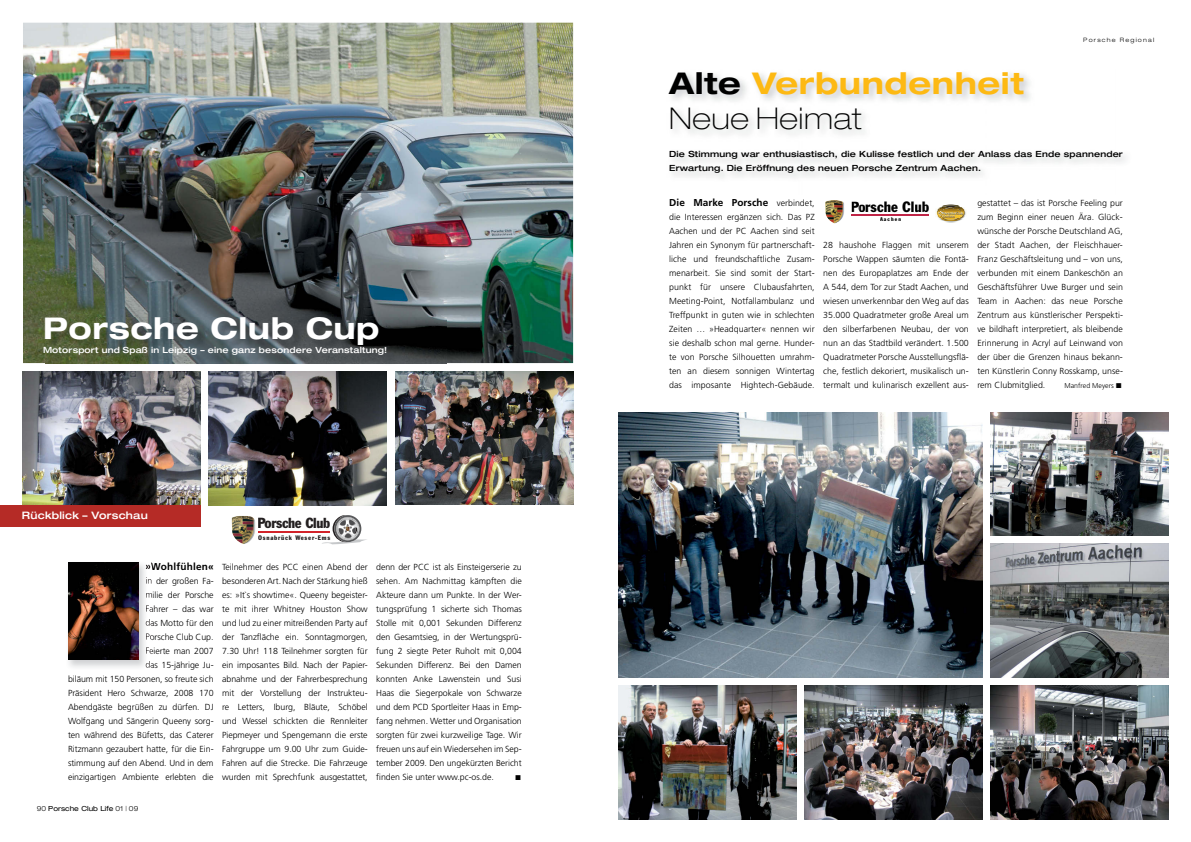
<style>
.page{position:relative;width:1191px;height:842px;background:#fff}
.page>*{position:absolute;margin:0;border:0;box-sizing:border-box;transform-origin:0 0}
.t1{font:700 expanded 30px/35px "Helvetica Neue";letter-spacing:.02em;color:#fdb913}
.t2{font:700 expanded 30px "Helvetica Neue";letter-spacing:.02em;color:#fff}
.t3{font:condensed 14.7px "Franklin Gothic";letter-spacing:.005em;color:#000}
.t4{font:condensed 14.4px "Franklin Gothic BT";letter-spacing:-.03em;color:#231f20}
.t5{font:500 expanded 10.3px "Helvetica Neue";letter-spacing:.02em;color:#fff}
.t6{font:700 10px "Frutiger LT";letter-spacing:.01em;color:#000}
.t7{font:300 8.8px/14px "Frutiger LT";letter-spacing:-.005em;color:#000;text-align:justify}
.t8{font:500 expanded 8.5px/14px "Helvetica Neue";letter-spacing:.02em;color:#000}
.t9{font:500 expanded 8.5px "Helvetica Neue";letter-spacing:.02em;color:#fff}
.t10{font:expanded 7px "Helvetica Neue";letter-spacing:.005em;color:#000}
.t11{font:300 7px "Frutiger LT";letter-spacing:.005em;color:#000}
.t12{font:7px "Zapf Dingbats ITC";color:#000}
.t13{font:condensed 6.5px "Franklin Gothic BT";letter-spacing:.11em;color:#231f20}
.t14{font:300 expanded 6px "Helvetica Neue";letter-spacing:.2em;color:#000}
.t15{font:condensed 5.3px "Franklin Gothic";color:#000}
.s1{font-weight:300}
.s2{color:#000}
.s3{font-weight:100;color:#000}
.s4{font-weight:300;font-size:8.8px}
</style>
<div class="page">
<img style="left:23px;top:23px;width:550px;height:340px">
<img style="left:45px;top:318px;width:401px;height:61px">
<svg style="left:322px;top:515px;width:45px;height:29px"></svg>
<img style="left:232px;top:516px;width:24px;height:28px">
<hr style="left:258px;top:531px;width:71px;height:2px;background:#d2232a">
<img style="left:23px;top:372px;width:177px;height:133px">
<img style="left:209px;top:372px;width:177px;height:133px">
<img style="left:395px;top:372px;width:178px;height:133px">
<img style="left:69px;top:562px;width:77px;height:106px">
<svg style="left:146px;top:562px;width:6px;height:7px"></svg>
<svg style="left:146px;top:577px;width:6px;height:7px"></svg>
<svg style="left:146px;top:593px;width:6px;height:5px"></svg>
<svg style="left:146px;top:605px;width:6px;height:7px"></svg>
<svg style="left:146px;top:619px;width:6px;height:7px"></svg>
<svg style="left:146px;top:633px;width:6px;height:7px"></svg>
<svg style="left:146px;top:647px;width:6px;height:7px"></svg>
<svg style="left:146px;top:661px;width:6px;height:7px"></svg>
<img style="left:68px;top:562px;width:70px;height:98px">
<div style="left:0;top:505px;width:200px;height:21px;background:#b52b26"></div>
<hr style="left:851px;top:214px;width:78px;height:1px;background:#c02446">
<img style="left:825px;top:200px;width:8px;height:23px">
<img style="left:936px;top:204px;width:30px;height:19px">
<img style="left:618px;top:412px;width:364px;height:265px">
<img style="left:618px;top:686px;width:178px;height:133px">
<img style="left:804px;top:686px;width:178px;height:133px">
<img style="left:990px;top:686px;width:178px;height:133px">
<img style="left:991px;top:544px;width:177px;height:133px">
<img style="left:991px;top:412px;width:177px;height:123px">
<h1 class="t2" style="left:43px;top:309px;width:338px">Porsche Club Cup</h1>
<p class="t9" style="left:43px;top:344px;width:346px">Motorsport und Spaß in Leipzig – eine ganz besondere Veranstaltung!</p>
<p class="t5" style="left:22px;top:509px;width:127px">Rückblick – Vorschau</p>
<h3 class="t4" style="left:257px;top:514px;width:74px">Porsche Club</h3>
<p class="t13" style="left:258px;top:533px;width:73px">Osnabrück Weser-Ems</p>
<p class="t6" style="left:145px;top:560px;width:70px">»Wohlfühlen«</p>
<p class="t7" style="left:68px;top:574px;width:147px;text-align:right">in der großen Fa-<br>milie der Porsche<br>Fahrer – das war<br>das Motto für den<br>Porsche Club Cup.<br>Feierte man 2007<br>das 15-jährige Ju-<br>biläum mit 150 Personen, so freute sich<br>Präsident Hero Schwarze, 2008 170<br>Abendgäste begrüßen zu dürfen. DJ<br>Wolfgang und Sängerin Queeny sorg&shy;ten während des Büfetts, das Caterer<br>Ritzmann gezaubert hatte, für die Ein&shy;stimmung auf den Abend. Und in dem einzigartigen Ambiente erlebten die</p>
<p class="t7" style="left:222px;top:560px;width:147px">Teilnehmer des PCC einen Abend der besonderen Art. Nach der Stärkung hieß es: »It`s showtime«. Queeny begeister&shy;te mit ihrer Whitney Houston Show und lud zu einer mitreißenden Party auf der Tanzfläche ein. Sonntagmorgen, 7.30 Uhr! 118 Teilnehmer sorgten für ein imposantes Bild. Nach der Papier&shy;abnahme und der Fahrerbesprechung mit der Vorstellung der Instrukteu&shy;re Letters, Iburg, Bläute, Schöbel und Wessel schickten die Rennleiter Piepmeyer und Spengemann die erste Fahrgruppe um 9.00 Uhr zum Guide-Fahren auf die Strecke. Die Fahrzeuge wurden mit Sprechfunk ausgestattet,</p>
<p class="t7" style="left:376px;top:560px;width:147px">denn der PCC ist als Einsteigerserie zu sehen. Am Nachmittag kämpften die Akteure dann um Punkte. In der Wer&shy;tungsprüfung 1 sicherte sich Thomas Stolle mit 0,001 Sekunden Differenz den Gesamtsieg, in der Wertungsprü&shy;fung 2 siegte Peter Ruholt mit 0,004<br>Sekunden Differenz. Bei den Damen konnten Anke Lawenstein und Susi Haas die Siegerpokale von Schwarze und dem PCD Sportleiter Haas in Emp&shy;fang nehmen. Wetter und Organisation sorgten für zwei kurzweilige Tage. Wir freuen uns auf ein Wiedersehen im Sep&shy;tember 2009. Den ungekürzten Bericht finden Sie unter www.pc-os.de.</p>
<p class="t12" style="left:515px;top:774px;width:7px">■</p>
<p class="t10" style="left:37px;top:804px;width:103px"><span class="s1">90</span> Porsche Club Life <span class="s1">01 | 09</span></p>
<p class="t14" style="left:1083px;top:36px;width:72px">Porsche Regional</p>
<h1 class="t1" style="left:669px;top:64px;width:356px"><span class="s2">Alte</span> Verbundenheit<br><span class="s3">Neue Heimat</span></h1>
<p class="t8" style="left:669px;top:146px;width:455px">Die Stimmung war enthusiastisch, die Kulisse festlich und der Anlass das Ende spannender<br>Erwartung. Die Eröffnung des neuen Porsche Zentrum Aachen.</p>
<p class="t6" style="left:669px;top:196px;width:147px">Die Marke Porsche <span class="s4">verbindet,</span></p>
<p class="t7" style="left:669px;top:210px;width:147px">die Interessen ergänzen sich. Das PZ Aachen und der PC Aachen sind seit Jahren ein Synonym für partnerschaft&shy;liche und freundschaftliche Zusam&shy;menarbeit. Sie sind somit der Start&shy;punkt für unsere Clubausfahrten, Meeting-Point, Notfallambulanz und Treffpunkt in guten wie in schlechten Zeiten … »Headquarter« nennen wir sie deshalb schon mal gerne. Hunder&shy;te von Porsche Silhouetten umrahm&shy;ten an diesem sonnigen Wintertag das imposante Hightech-Gebäude.</p>
<p class="t7" style="left:977px;top:196px;width:147px">gestattet – das ist Porsche Feeling pur zum Beginn einer neuen Ära. Glück&shy;wünsche der Porsche Deutschland AG, der Stadt Aachen, der Fleischhauer-Franz Geschäftsleitung und – von uns, verbunden mit einem Dankeschön an Geschäftsführer Uwe Burger und sein Team in Aachen: das neue Porsche Zentrum aus künstlerischer Perspekti&shy;ve bildhaft interpretiert, als bleibende Erinnerung in Acryl auf Leinwand von der über die Grenzen hinaus bekann&shy;ten Künstlerin Conny Rosskamp, unse&shy;rem Clubmitglied.</p>
<h2 class="t3" style="left:851px;top:198px;width:80px">Porsche Club</h2>
<p class="t15" style="left:880px;top:216px;width:23px">A a c h e n</p>
<p class="t7" style="left:823px;top:238px;width:147px">28 haushohe Flaggen mit unserem Porsche Wappen säumten die Fontä&shy;nen des Europaplatzes am Ende der A 544, dem Tor zur Stadt Aachen, und wiesen unverkennbar den Weg auf das 35.000 Quadratmeter große Areal um den silberfarbenen Neubau, der von nun an das Stadtbild verändert. 1.500<br>Quadratmeter Porsche Ausstellungsflä&shy;che, festlich dekoriert, musikalisch un&shy;termalt und kulinarisch exzellent aus-</p>
<p class="t11" style="left:1064px;top:381px;width:58px">Manfred Meyers ■</p>
</div>
